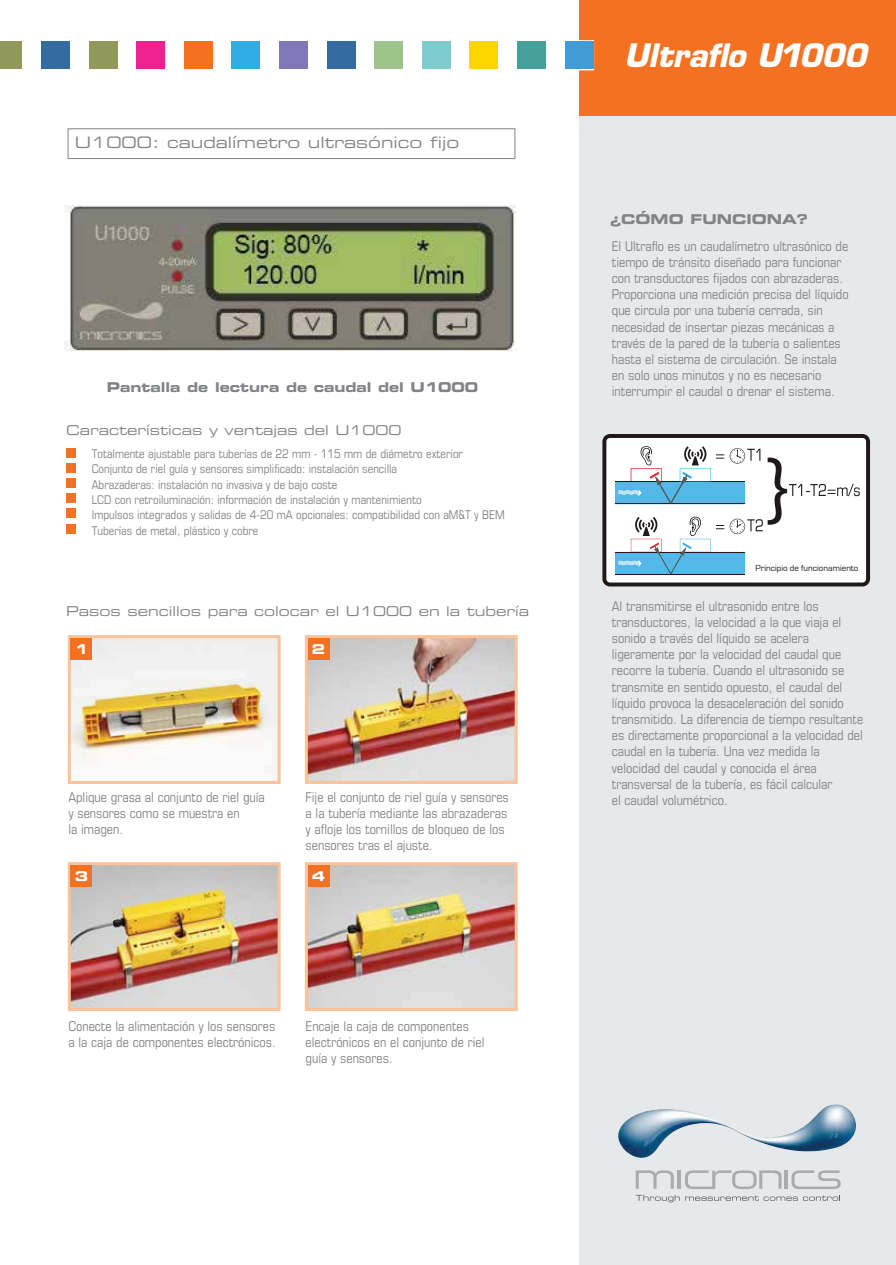
<style>
.page{position:relative;width:896px;height:1265px;background:#fff}
.page>*{position:absolute;margin:0;border:0;box-sizing:border-box;transform-origin:0 0}
.t1{font:italic 700 31.5px "Eurostile";letter-spacing:-.015em;color:#fff}
.t2{font:15.75px "Eurostile Extended Two";color:#818386}
.t3{font:condensed 13.5px/16.2px "Eurostile";color:#818386}
.t4{font:13.5px "Eurostile Extended Two";color:#818386}
.t5{font:13.5px "Eurostile Bold Extended Two";color:#818386}
.t6{font:13.5px "Eurostile Bold Extended Two";color:#fff}
.t7{font:condensed 12px/15.3px "Eurostile";color:#818386}
.t8{font:9px "Eurostile";color:#1f191a}
</style>
<div class="page">
<div style="left:579px;top:0;width:316px;height:1265px;background:#e6e8e9"></div>
<div style="left:579px;top:0;width:316px;height:116px;background:#f37121"></div>
<div style="left:137px;top:41px;width:28px;height:28px;background:#ed248f"></div>
<div style="left:184px;top:41px;width:28px;height:28px;background:#f37121"></div>
<div style="left:232px;top:41px;width:28px;height:28px;background:#31ace3"></div>
<div style="left:279px;top:41px;width:28px;height:28px;background:#7f77b7"></div>
<div style="left:327px;top:41px;width:28px;height:28px;background:#346ba0"></div>
<div style="left:374px;top:41px;width:28px;height:28px;background:#9ec48b"></div>
<div style="left:422px;top:41px;width:28px;height:28px;background:#7ecccd"></div>
<div style="left:469px;top:41px;width:28px;height:28px;background:#fed500"></div>
<div style="left:517px;top:41px;width:28px;height:28px;background:#479f9c"></div>
<div style="left:563px;top:40px;width:31px;height:30px;border:2px solid #fff"></div>
<div style="left:564px;top:41px;width:28px;height:28px;background:#419cd6"></div>
<div style="left:41px;top:41px;width:28px;height:28px;background:#346ba0"></div>
<div style="left:89px;top:41px;width:28px;height:28px;background:#91985a"></div>
<div style="left:1px;top:41px;width:21px;height:28px;background:#91985a"></div>
<div style="left:68px;top:128px;width:447px;height:31px;border:1px solid #818386"></div>
<svg style="left:635px;top:1170px;width:38px;height:19px"></svg>
<hr style="left:677px;top:1170px;width:3px;height:19px;background:#a9acaf">
<svg style="left:685px;top:1170px;width:96px;height:19px"></svg>
<hr style="left:784px;top:1170px;width:3px;height:19px;background:#a9acaf">
<svg style="left:791px;top:1170px;width:49px;height:19px"></svg>
<img style="left:618px;top:1104px;width:238px;height:54px">
<svg style="left:635px;top:1195px;width:44px;height:7px"></svg>
<svg style="left:685px;top:1195px;width:155px;height:6px"></svg>
<svg style="left:602px;top:434px;width:267px;height:152px"></svg>
<img style="left:72px;top:639px;width:204px;height:126px">
<div style="left:68px;top:635px;width:212px;height:149px;border:3px solid #fcc298"></div>
<div style="left:71px;top:638px;width:21px;height:21px;background:#f37121"></div>
<img style="left:72px;top:866px;width:204px;height:141px">
<div style="left:68px;top:862px;width:212px;height:149px;border:3px solid #fcc298"></div>
<div style="left:71px;top:865px;width:21px;height:21px;background:#f37121"></div>
<img style="left:309px;top:639px;width:204px;height:141px">
<div style="left:305px;top:635px;width:212px;height:149px;border:3px solid #fcc298"></div>
<div style="left:308px;top:638px;width:21px;height:21px;background:#f37121"></div>
<img style="left:309px;top:866px;width:204px;height:141px">
<div style="left:305px;top:862px;width:212px;height:149px;border:3px solid #fcc298"></div>
<div style="left:308px;top:865px;width:21px;height:21px;background:#f37121"></div>
<img style="left:64px;top:205px;width:451px;height:147px">
<div style="left:67px;top:525px;width:9px;height:9px;background:#f37121"></div>
<div style="left:67px;top:449px;width:9px;height:9px;background:#f37121"></div>
<div style="left:67px;top:464px;width:9px;height:9px;background:#f37121"></div>
<div style="left:67px;top:479px;width:9px;height:9px;background:#f37121"></div>
<div style="left:67px;top:494px;width:9px;height:9px;background:#f37121"></div>
<div style="left:67px;top:509px;width:9px;height:9px;background:#f37121"></div>
<p class="t2" style="left:75px;top:132px;width:386px">U1000: caudalímetro ultrasónico fijo</p>
<p class="t5" style="left:107px;top:378px;width:373px">Pantalla de lectura de caudal del U1000</p>
<p class="t4" style="left:66px;top:420px;width:337px">Características y ventajas del U1000</p>
<p class="t7" style="left:92px;top:446px;width:414px">Totalmente ajustable para tuberías de 22 mm - 115 mm de diámetro exterior Conjunto de riel guía y sensores simplificado: instalación sencilla<br>Abrazaderas: instalación no invasiva y de bajo coste<br>LCD con retroiluminación: información de instalación y mantenimiento<br>Impulsos integrados y salidas de 4-20 mA opcionales: compatibilidad con aM&amp;T y BEM Tuberías de metal, plástico y cobre</p>
<p class="t4" style="left:66px;top:602px;width:464px">Pasos sencillos para colocar el U1000 en la tubería</p>
<p class="t6" style="left:75px;top:639px;width:15px">1</p>
<p class="t6" style="left:312px;top:639px;width:15px">2</p>
<p class="t3" style="left:68px;top:788px;width:198px">Aplique grasa al conjunto de riel guía y sensores como se muestra en<br>la imagen.</p>
<p class="t6" style="left:75px;top:866px;width:15px">3</p>
<p class="t3" style="left:305px;top:788px;width:205px">Fije el conjunto de riel guía y sensores a la tubería mediante las abrazaderas y afloje los tornillos de bloqueo de los sensores tras el ajuste.</p>
<p class="t6" style="left:312px;top:866px;width:15px">4</p>
<p class="t3" style="left:68px;top:1017px;width:209px">Conecte la alimentación y los sensores a la caja de componentes electrónicos.</p>
<p class="t3" style="left:305px;top:1017px;width:180px">Encaje la caja de componentes electrónicos en el conjunto de riel guía y sensores.</p>
<h1 class="t1" style="left:624px;top:36px;width:244px">Ultraflo U1000</h1>
<p class="t5" style="left:610px;top:209px;width:199px">¿CÓMO FUNCIONA?</p>
<p class="t3" style="left:611px;top:237px;width:238px">El Ultraflo es un caudalímetro ultrasónico de tiempo de tránsito diseñado para funcionar con transductores fijados con abrazaderas.<br>Proporciona una medición precisa del líquido que circula por una tubería cerrada, sin necesidad de insertar piezas mecánicas a través de la pared de la tubería o salientes hasta el sistema de circulación. Se instala en solo unos minutos y no es necesario interrumpir el caudal o drenar el sistema.</p>
<p class="t8" style="left:755px;top:563px;width:104px">Principio de funcionamiento</p>
<p class="t3" style="left:611px;top:597px;width:253px">Al transmitirse el ultrasonido entre los transductores, la velocidad a la que viaja el sonido a través del líquido se acelera ligeramente por la velocidad del caudal que recorre la tubería. Cuando el ultrasonido se transmite en sentido opuesto, el caudal del líquido provoca la desaceleración del sonido transmitido. La diferencia de tiempo resultante es directamente proporcional a la velocidad del caudal en la tubería. Una vez medida la velocidad del caudal y conocida el área transversal de la tubería, es fácil calcular<br>el caudal volumétrico.</p>
</div>
